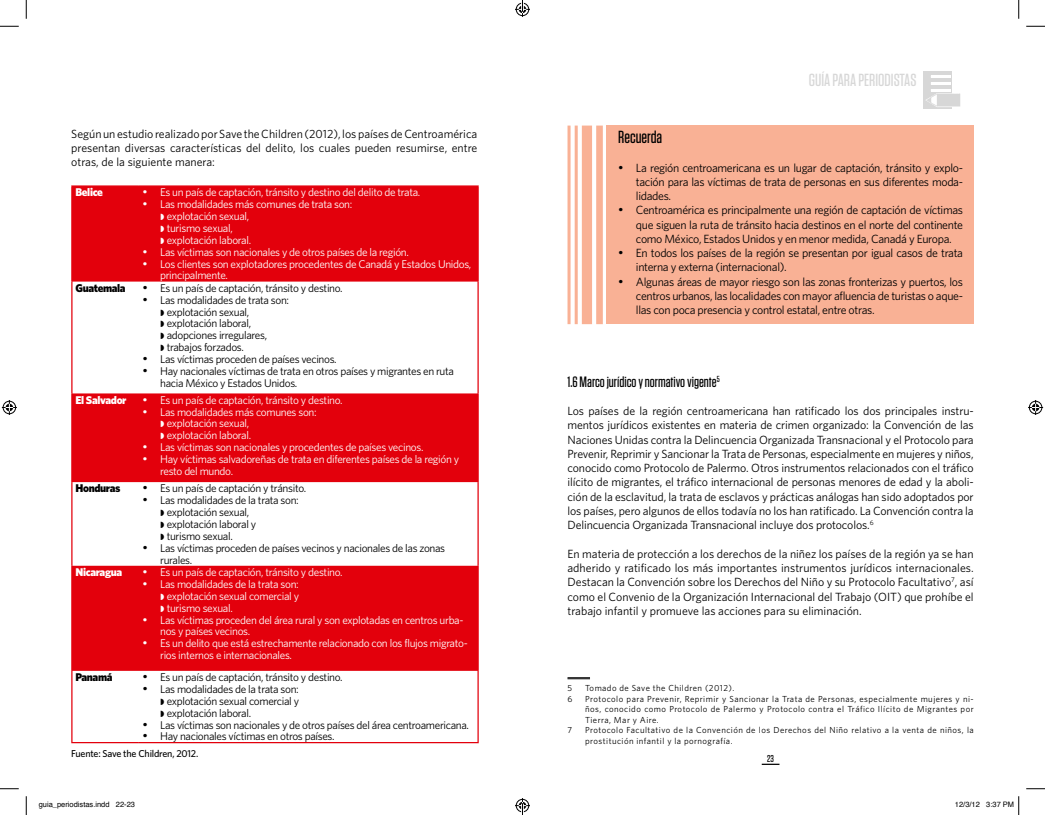
<style>
.page{position:relative;width:1045px;height:815px;background:#fff}
.page>*{position:absolute;margin:0;border:0;box-sizing:border-box;transform-origin:0 0}
.t1{font:500 17.5px "Tungsten";color:#d7d7d7}
.t2{font:500 17.5px "Tungsten";color:#000}
.t3{font:500 15px "Tungsten";color:#000}
.t4{font:11.88px/14.2px "Whitney";letter-spacing:-.03em;color:#000;text-align:justify}
.t5{font:11.25px/11.9px "Whitney";letter-spacing:-.03em;color:#fff}
.t6{font:11.25px/11.9px "Whitney";letter-spacing:-.03em;color:#000}
.t7{font:900 11.25px "Whitney";letter-spacing:-.03em;color:#fff}
.t8{font:900 11.25px "Whitney";letter-spacing:-.03em;color:#000}
.t9{font:500 10px "Whitney";letter-spacing:-.02em;color:#000}
.t10{font:500 10px "Tungsten";color:#000}
.t11{font:8.75px/10.5px "Whitney";letter-spacing:.05em;color:#000;text-align:justify}
.t12{font:7.5px "Helvetica";color:#000}
</style>
<div class="page">
<svg style="left:923px;top:71px;width:37px;height:38px"></svg>
<svg style="left:761px;top:763px;width:18px;height:1px"></svg>
<svg style="left:72px;top:187px;width:405px;height:483px;fill:#e3000c"></svg>
<hr style="left:71px;top:185px;width:68px;height:2px;background:#e3000c">
<hr style="left:71px;top:187px;width:1px;height:94px;background:#e3000c">
<hr style="left:139px;top:185px;width:340px;height:2px;background:#e3000c">
<hr style="left:477px;top:187px;width:2px;height:94px;background:#e3000c">
<hr style="left:71px;top:281px;width:1px;height:112px;background:#e3000c">
<hr style="left:477px;top:281px;width:2px;height:112px;background:#e3000c">
<hr style="left:71px;top:393px;width:1px;height:89px;background:#e3000c">
<hr style="left:477px;top:393px;width:2px;height:89px;background:#e3000c">
<hr style="left:71px;top:482px;width:1px;height:83px;background:#e3000c">
<hr style="left:477px;top:482px;width:2px;height:83px;background:#e3000c">
<hr style="left:71px;top:565px;width:1px;height:105px;background:#e3000c">
<hr style="left:477px;top:565px;width:2px;height:105px;background:#e3000c">
<hr style="left:71px;top:670px;width:1px;height:71px;background:#e3000c">
<hr style="left:477px;top:670px;width:2px;height:71px;background:#e3000c">
<hr style="left:71px;top:741px;width:68px;height:2px;background:#e3000c">
<hr style="left:139px;top:741px;width:340px;height:2px;background:#e3000c">
<div style="left:606px;top:125px;width:367px;height:199px;background:#f9b195"></div>
<hr style="left:567px;top:125px;width:3px;height:199px;background:#f9b195">
<svg style="left:574px;top:125px;width:4px;height:199px"></svg>
<div style="left:582px;top:125px;width:10px;height:199px;background:#f9b195"></div>
<div style="left:596px;top:125px;width:7px;height:199px;background:#f9b195"></div>
<svg style="left:567px;top:677px;width:23px;height:2px"></svg>
<svg style="left:0;top:25px;width:19px;height:2px"></svg>
<svg style="left:1026px;top:25px;width:19px;height:2px"></svg>
<svg style="left:0;top:788px;width:19px;height:1px"></svg>
<svg style="left:1026px;top:788px;width:19px;height:1px"></svg>
<svg style="left:25px;top:0;width:2px;height:19px"></svg>
<svg style="left:25px;top:796px;width:2px;height:18px"></svg>
<svg style="left:1018px;top:0;width:1px;height:19px"></svg>
<svg style="left:2px;top:400px;width:15px;height:15px"></svg>
<svg style="left:1028px;top:400px;width:15px;height:15px"></svg>
<svg style="left:1018px;top:796px;width:1px;height:18px"></svg>
<svg style="left:515px;top:0;width:15px;height:17px"></svg>
<svg style="left:515px;top:798px;width:15px;height:16px"></svg>
<svg style="left:161px;top:213px;width:3px;height:31px"></svg>
<svg style="left:161px;top:309px;width:3px;height:6px"></svg>
<svg style="left:161px;top:321px;width:3px;height:6px"></svg>
<svg style="left:161px;top:333px;width:3px;height:6px"></svg>
<svg style="left:161px;top:345px;width:3px;height:6px"></svg>
<svg style="left:161px;top:421px;width:3px;height:6px"></svg>
<svg style="left:161px;top:433px;width:3px;height:6px"></svg>
<svg style="left:161px;top:509px;width:3px;height:30px"></svg>
<svg style="left:161px;top:593px;width:3px;height:6px"></svg>
<svg style="left:161px;top:605px;width:3px;height:6px"></svg>
<p class="t4" style="left:71px;top:126px;width:408px">Según un estudio realizado por Save the Children (2012), los países de Centroamérica presentan diversas características del delito, los cuales pueden resumirse, entre otras, de la siguiente manera:</p>
<p class="t7" style="left:75px;top:185px;width:29px">Belice</p>
<p class="t5" style="left:142px;top:186px;width:279px">• Es un país de captación, tránsito y destino del delito de trata.</p>
<p class="t5" style="left:167px;top:198px;width:187px;text-indent:-24px">• Las modalidades más comunes de trata son: explotación sexual,<br>turismo sexual,<br>explotación laboral.</p>
<p class="t5" style="left:142px;top:245px;width:268px">• Las víctimas son nacionales y de otros países de la región.</p>
<p class="t5" style="left:160px;top:257px;width:313px;text-indent:-18px">• Los clientes son explotadores procedentes de Canadá y Estados Unidos, principalmente.</p>
<p class="t8" style="left:75px;top:281px;width:52px">Guatemala</p>
<p class="t6" style="left:142px;top:281px;width:202px">• Es un país de captación, tránsito y destino.</p>
<p class="t6" style="left:167px;top:293px;width:124px;text-indent:-24px">• Las modalidades de trata son: explotación sexual, explotación laboral, adopciones irregulares, trabajos forzados.</p>
<p class="t6" style="left:142px;top:353px;width:196px">• Las víctimas proceden de países vecinos.</p>
<p class="t6" style="left:160px;top:365px;width:295px;text-indent:-18px">• Hay nacionales víctimas de trata en otros países y migrantes en ruta hacia México y Estados Unidos.</p>
<p class="t7" style="left:75px;top:393px;width:53px">El Salvador</p>
<p class="t5" style="left:142px;top:393px;width:202px">• Es un país de captación, tránsito y destino.</p>
<p class="t5" style="left:167px;top:405px;width:151px;text-indent:-24px">• Las modalidades más comunes son: explotación sexual,<br>explotación laboral.</p>
<p class="t5" style="left:142px;top:441px;width:282px">• Las víctimas son nacionales y procedentes de países vecinos.</p>
<p class="t5" style="left:160px;top:453px;width:300px;text-indent:-18px">• Hay víctimas salvadoreñas de trata en diferentes países de la región y resto del mundo.</p>
<p class="t8" style="left:75px;top:481px;width:47px">Honduras</p>
<p class="t6" style="left:142px;top:482px;width:165px">• Es un país de captación y tránsito.</p>
<p class="t6" style="left:167px;top:494px;width:134px;text-indent:-24px">• Las modalidades de la trata son: explotación sexual, explotación laboral y<br>turismo sexual.</p>
<p class="t6" style="left:160px;top:541px;width:286px;text-indent:-18px">• Las víctimas proceden de países vecinos y nacionales de las zonas rurales.</p>
<p class="t7" style="left:75px;top:565px;width:48px">Nicaragua</p>
<p class="t5" style="left:142px;top:565px;width:202px">• Es un país de captación, tránsito y destino.</p>
<p class="t5" style="left:167px;top:577px;width:134px;text-align:justify;text-indent:-24px">• Las modalidades de la trata son: explotación sexual comercial y turismo sexual.</p>
<p class="t5" style="left:160px;top:613px;width:305px;text-indent:-18px">• Las víctimas proceden del área rural y son explotadas en centros urba&shy;nos y países vecinos.</p>
<p class="t5" style="left:160px;top:637px;width:309px;text-indent:-18px">• Es un delito que está estrechamente relacionado con los flujos migrato&shy;rios internos e internacionales.</p>
<p class="t8" style="left:75px;top:670px;width:39px">Panamá</p>
<p class="t6" style="left:142px;top:670px;width:202px">• Es un país de captación, tránsito y destino.</p>
<p class="t6" style="left:167px;top:682px;width:134px;text-align:justify;text-indent:-24px">• Las modalidades de la trata son: explotación sexual comercial y explotación laboral.</p>
<p class="t6" style="left:142px;top:718px;width:328px">• Las víctimas son nacionales y de otros países del área centroamericana.</p>
<p class="t6" style="left:142px;top:730px;width:194px">• Hay nacionales víctimas en otros países.</p>
<p class="t9" style="left:71px;top:747px;width:128px">Fuente: Save the Children, 2012.</p>
<h1 class="t1" style="left:809px;top:71px;width:109px">Guía para periodistas</h1>
<h1 class="t2" style="left:618px;top:128px;width:46px">Recuerda</h1>
<p class="t4" style="left:636px;top:160px;width:329px;text-indent:-18px">• La región centroamericana es un lugar de captación, tránsito y explo&shy;tación para las víctimas de trata de personas en sus diferentes moda&shy;lidades.</p>
<p class="t4" style="left:636px;top:203px;width:329px;text-indent:-18px">• Centroamérica es principalmente una región de captación de víctimas que siguen la ruta de tránsito hacia destinos en el norte del continente como México, Estados Unidos y en menor medida, Canadá y Europa.</p>
<p class="t4" style="left:636px;top:245px;width:329px;text-indent:-18px">• En todos los países de la región se presentan por igual casos de trata interna y externa (internacional).</p>
<p class="t4" style="left:636px;top:274px;width:329px;text-indent:-18px">• Algunas áreas de mayor riesgo son las zonas fronterizas y puertos, los centros urbanos, las localidades con mayor afluencia de turistas o aque&shy;llas con poca presencia y control estatal, entre otras.</p>
<p class="t3" style="left:567px;top:373px;width:154px">1.6 Marco jurídico y normativo vigente<sup>5</sup></p>
<p class="t4" style="left:567px;top:403px;width:408px">Los países de la región centroamericana han ratificado los dos principales instru&shy;mentos jurídicos existentes en materia de crimen organizado: la Convención de las Naciones Unidas contra la Delincuencia Organizada Transnacional y el Protocolo para Prevenir, Reprimir y Sancionar la Trata de Personas, especialmente en mujeres y niños, conocido como Protocolo de Palermo. Otros instrumentos relacionados con el tráfico ilícito de migrantes, el tráfico internacional de personas menores de edad y la aboli&shy;ción de la esclavitud, la trata de esclavos y prácticas análogas han sido adoptados por los países, pero algunos de ellos todavía no los han ratificado. La Convención contra la Delincuencia Organizada Transnacional incluye dos protocolos.<sup>6</sup></p>
<p class="t4" style="left:567px;top:546px;width:408px">En materia de protección a los derechos de la niñez los países de la región ya se han adherido y ratificado los más importantes instrumentos jurídicos internacionales.<br>Destacan la Convención sobre los Derechos del Niño y su Protocolo Facultativo<sup>7</sup>, así como el Convenio de la Organización Internacional del Trabajo (OIT) que prohíbe el trabajo infantil y promueve las acciones para su eliminación.</p>
<p class="t11" style="left:567px;top:682px;width:6px">5</p>
<p class="t11" style="left:585px;top:682px;width:151px">Tomado de Save the Children (2012).</p>
<p class="t11" style="left:567px;top:693px;width:6px">6</p>
<p class="t11" style="left:585px;top:693px;width:390px">Protocolo para Prevenir, Reprimir y Sancionar la Trata de Personas, especialmente mujeres y ni&shy;ños, conocido como Protocolo de Palermo y Protocolo contra el Tráfico Ilícito de Migrantes por Tierra, Mar y Aire.</p>
<p class="t11" style="left:567px;top:724px;width:6px">7</p>
<p class="t11" style="left:585px;top:724px;width:390px">Protocolo Facultativo de la Convención de los Derechos del Niño relativo a la venta de niños, la prostitución infantil y la pornografía.</p>
<p class="t10" style="left:767px;top:753px;width:8px">23</p>
<p class="t12" style="left:39px;top:798px;width:98px">guia_periodistas.indd 22-23</p>
<p class="t12" style="left:955px;top:798px;width:61px">12/3/12 3:37 PM</p>
</div>
